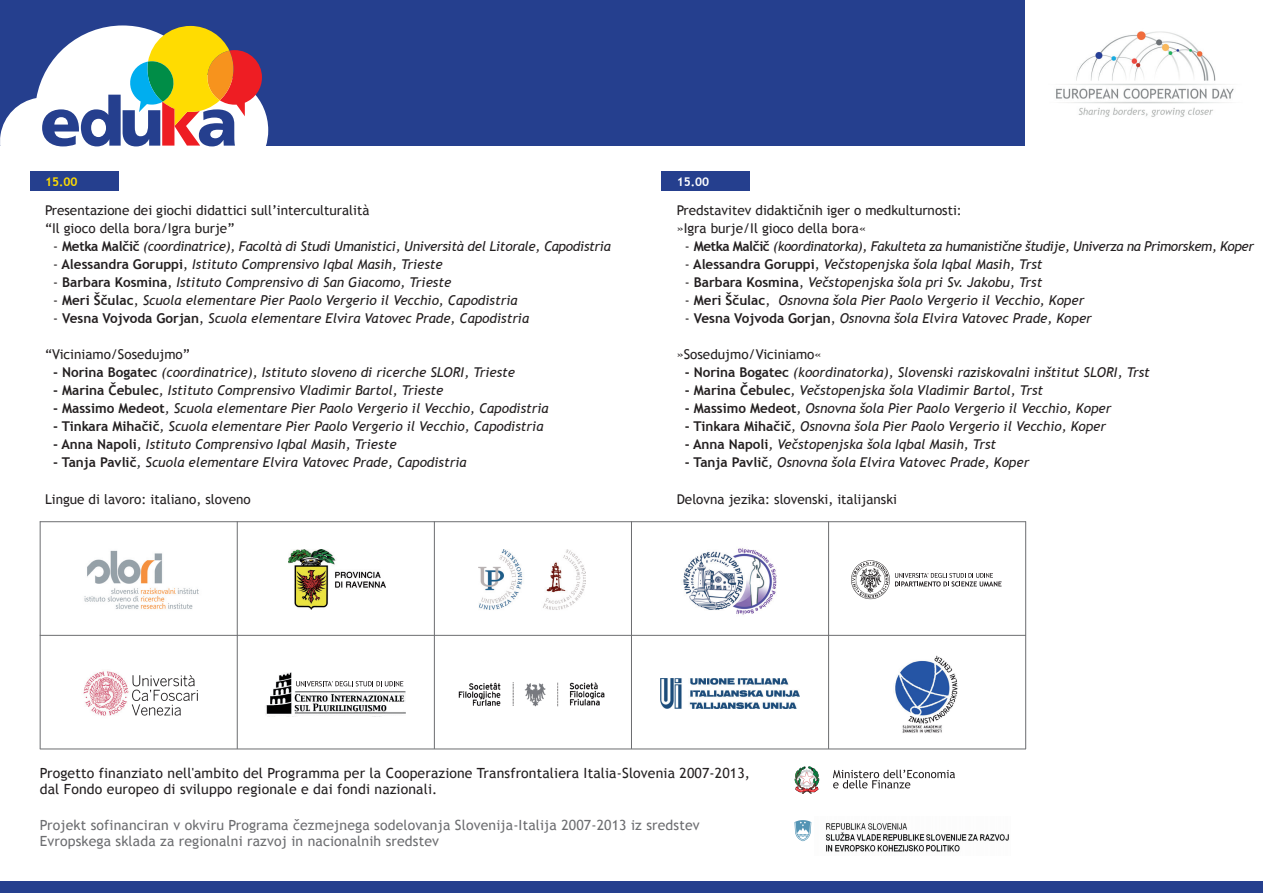
<style>
.page{position:relative;width:1263px;height:893px;background:#fff}
.page>*{position:absolute;margin:0;border:0;box-sizing:border-box;transform-origin:0 0}
.t1{font:14.1px/15.8px "Trebuchet MS";letter-spacing:.01em;color:#231f20}
.t2{font:14.1px/15.8px "Trebuchet MS";letter-spacing:.01em;color:#6c6d70}
.t3{font:italic 13.5px "Trebuchet MS";color:#231f20}
.t4{font:13.5px/18px "Trebuchet MS";color:#231f20}
.t5{font:italic 13.5px "Trebuchet MS";letter-spacing:-.02em;color:#231f20}
.t6{font:italic 13.5px "Trebuchet MS";letter-spacing:-.03em;color:#231f20}
.t7{font:700 12px "Trebuchet MS";color:#ffdc01}
.t8{font:700 12px "Trebuchet MS";color:#fff}
.s1{font-style:normal}
.s2{font-weight:700;font-style:normal}
</style>
<div class="page">
<div style="left:0;top:0;width:1050px;height:145px;background:#253f8e"></div>
<svg style="left:0;top:25px;width:268px;height:166px"></svg>
<svg style="left:42px;top:26px;width:220px;height:120px"></svg>
<hr style="left:40px;top:521px;width:986px;height:1px;background:#6c6d70">
<hr style="left:40px;top:635px;width:986px;height:1px;background:#6c6d70">
<hr style="left:40px;top:749px;width:986px;height:1px;background:#6c6d70">
<hr style="left:434px;top:521px;width:1px;height:228px;background:#6c6d70">
<hr style="left:237px;top:521px;width:1px;height:228px;background:#6c6d70">
<hr style="left:40px;top:521px;width:1px;height:228px;background:#6c6d70">
<hr style="left:631px;top:521px;width:1px;height:228px;background:#6c6d70">
<hr style="left:828px;top:521px;width:1px;height:228px;background:#6c6d70">
<hr style="left:1025px;top:521px;width:1px;height:228px;background:#6c6d70">
<img style="left:683px;top:548px;width:94px;height:67px">
<img style="left:265px;top:672px;width:141px;height:45px">
<svg style="left:296px;top:681px;width:107px;height:5px"></svg>
<img style="left:289px;top:549px;width:97px;height:61px">
<img style="left:458px;top:682px;width:147px;height:25px">
<img style="left:661px;top:679px;width:139px;height:30px">
<img style="left:478px;top:549px;width:108px;height:61px">
<img style="left:895px;top:655px;width:63px;height:78px">
<svg style="left:851px;top:560px;width:150px;height:39px"></svg>
<img style="left:84px;top:550px;width:115px;height:59px">
<img style="left:131px;top:675px;width:67px;height:41px">
<img style="left:83px;top:671px;width:46px;height:45px">
<div style="left:0;top:882px;width:1263px;height:11px;background:#253f8e"></div>
<svg style="left:795px;top:766px;width:24px;height:28px"></svg>
<svg style="left:833px;top:770px;width:122px;height:18px"></svg>
<img style="left:825px;top:823px;width:184px;height:29px">
<svg style="left:794px;top:820px;width:17px;height:21px"></svg>
<img style="left:1026px;top:0;width:208px;height:145px">
<div style="left:30px;top:171px;width:88px;height:20px;background:#253f8e"></div>
<div style="left:662px;top:171px;width:88px;height:20px;background:#253f8e"></div>
<p class="t7" style="left:45px;top:174px;width:34px">15.00</p>
<p class="t4" style="left:45px;top:201px;width:326px">Presentazione dei giochi didattici sull’interculturalità “Il gioco della bora/Igra burje”</p>
<p class="t5" style="left:53px;top:238px;width:559px"><span class="s1">-</span> <span class="s2">Metka Malčič</span> (coordinatrice), Facoltà di Studi Umanistici, Università del Litorale, Capodistria</p>
<p class="t3" style="left:53px;top:256px;width:391px"><span class="s1">-</span> <span class="s2">Alessandra Goruppi</span><span class="s1">,</span> Istituto Comprensivo Iqbal Masih, Trieste</p>
<p class="t3" style="left:53px;top:274px;width:400px"><span class="s1">-</span> <span class="s2">Barbara Kosmina</span><span class="s1">,</span> Istituto Comprensivo di San Giacomo, Trieste</p>
<p class="t3" style="left:53px;top:292px;width:466px"><span class="s1">-</span> <span class="s2">Meri Ščulac</span><span class="s1">,</span> Scuola elementare Pier Paolo Vergerio il Vecchio, Capodistria</p>
<p class="t3" style="left:53px;top:310px;width:478px"><span class="s1">-</span> <span class="s2">Vesna Vojvoda Gorjan</span><span class="s1">,</span> Scuola elementare Elvira Vatovec Prade, Capodistria</p>
<p class="t4" style="left:45px;top:345px;width:146px">“Viciniamo/Sosedujmo”</p>
<p class="t3" style="left:53px;top:364px;width:464px"><span class="s2">- Norina Bogatec</span> (coordinatrice), Istituto sloveno di ricerche SLORI, Trieste</p>
<p class="t3" style="left:53px;top:382px;width:392px"><span class="s2">- Marina Čebulec</span>, Istituto Comprensivo Vladimir Bartol, Trieste</p>
<p class="t3" style="left:53px;top:400px;width:497px"><span class="s2">- Massimo Medeot</span>, Scuola elementare Pier Paolo Vergerio il Vecchio, Capodistria</p>
<p class="t3" style="left:53px;top:418px;width:492px"><span class="s2">- Tinkara Mihačič</span>, Scuola elementare Pier Paolo Vergerio il Vecchio, Capodistria</p>
<p class="t3" style="left:53px;top:436px;width:345px"><span class="s2">- Anna Napoli</span>, Istituto Comprensivo Iqbal Masih, Trieste</p>
<p class="t3" style="left:53px;top:454px;width:415px"><span class="s2">- Tanja Pavlič</span>, Scuola elementare Elvira Vatovec Prade, Capodistria</p>
<p class="t8" style="left:677px;top:174px;width:34px">15.00</p>
<p class="t4" style="left:677px;top:201px;width:287px">Predstavitev didaktičnih iger o medkulturnosti: »Igra burje/Il gioco della bora«</p>
<p class="t6" style="left:685px;top:238px;width:571px"><span class="s1">-</span> <span class="s2">Metka Malčič</span> (koordinatorka), Fakulteta za humanistične študije, Univerza na Primorskem, Koper</p>
<p class="t3" style="left:685px;top:256px;width:359px"><span class="s1">-</span> <span class="s2">Alessandra Goruppi</span><span class="s1">,</span> Večstopenjska šola Iqbal Masih, Trst</p>
<p class="t3" style="left:685px;top:274px;width:359px"><span class="s1">-</span> <span class="s2">Barbara Kosmina</span><span class="s1">,</span> Večstopenjska šola pri Sv. Jakobu, Trst</p>
<p class="t3" style="left:685px;top:292px;width:401px"><span class="s1">-</span> <span class="s2">Meri Ščulac</span><span class="s1">,</span> Osnovna šola Pier Paolo Vergerio il Vecchio, Koper</p>
<p class="t3" style="left:685px;top:310px;width:409px"><span class="s1">-</span> <span class="s2">Vesna Vojvoda Gorjan</span><span class="s1">,</span> Osnovna šola Elvira Vatovec Prade, Koper</p>
<p class="t4" style="left:677px;top:345px;width:146px">»Sosedujmo/Viciniamo«</p>
<p class="t3" style="left:685px;top:364px;width:467px"><span class="s2">- Norina Bogatec</span> (koordinatorka), Slovenski raziskovalni inštitut SLORI, Trst</p>
<p class="t3" style="left:685px;top:382px;width:360px"><span class="s2">- Marina Čebulec</span>, Večstopenjska šola Vladimir Bartol, Trst</p>
<p class="t3" style="left:685px;top:400px;width:428px"><span class="s2">- Massimo Medeot</span>, Osnovna šola Pier Paolo Vergerio il Vecchio, Koper</p>
<p class="t3" style="left:685px;top:418px;width:423px"><span class="s2">- Tinkara Mihačič</span>, Osnovna šola Pier Paolo Vergerio il Vecchio, Koper</p>
<p class="t3" style="left:685px;top:436px;width:313px"><span class="s2">- Anna Napoli</span>, Večstopenjska šola Iqbal Masih, Trst</p>
<p class="t3" style="left:685px;top:454px;width:346px"><span class="s2">- Tanja Pavlič</span>, Osnovna šola Elvira Vatovec Prade, Koper</p>
<p class="t4" style="left:45px;top:490px;width:207px">Lingue di lavoro: italiano, sloveno</p>
<p class="t4" style="left:677px;top:490px;width:222px">Delovna jezika: slovenski, italijanski</p>
<p class="t1" style="left:40px;top:765px;width:712px">Progetto finanziato nell'ambito del Programma per la Cooperazione Transfrontaliera Italia-Slovenia 2007-2013, dal Fondo europeo di sviluppo regionale e dai fondi nazionali.</p>
<p class="t2" style="left:40px;top:818px;width:661px">Projekt sofinanciran v okviru Programa čezmejnega sodelovanja Slovenija-Italija 2007-2013 iz sredstev<br>Evropskega sklada za regionalni razvoj in nacionalnih sredstev</p>
</div>
